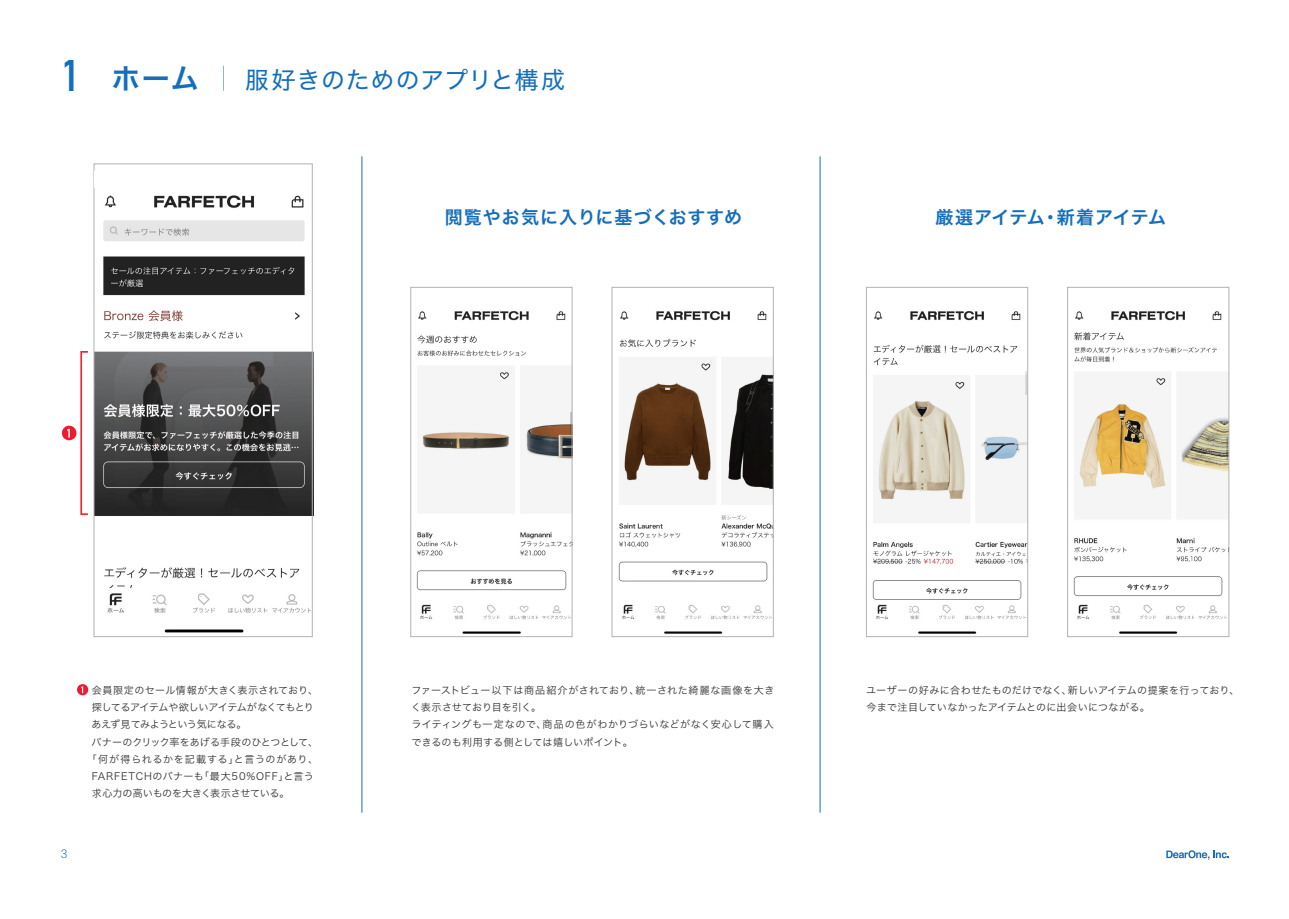
<style>
.page{position:relative;width:1289px;height:919px;background:#fff}
.page>*{position:absolute;margin:0;border:0;box-sizing:border-box;transform-origin:0 0}
.t1{font:700 43.2px "DIN Alternate";color:#136ebc}
.t2{font:24px "Hiragino Sans W4";letter-spacing:.03em;color:#136ebc}
.t3{font:18px "Hiragino Sans W6";letter-spacing:.04em;color:#136ebc}
.t4{font:18px "Hiragino Sans W6";letter-spacing:.005em;color:#136ebc}
.t5{font:300 12px "Roboto";color:#136ebc}
.t6{font:10.05px/17.2px "Hiragino Sans W3";letter-spacing:.015em;color:#333}
.t7{font:10.05px "Hiragino Sans W3";letter-spacing:-.04em;color:#333}
.t8{font:10.05px "Hiragino Sans W3";letter-spacing:.08em;color:#333}
.t9{font:10.05px "Hiragino Sans W3";letter-spacing:-.01em;color:#333}
.t10{font:10.05px "Hiragino Sans W3";letter-spacing:.035em;color:#333}
.t11{font:10.05px "Hiragino Sans W3";letter-spacing:.065em;color:#333}
.t12{font:10.05px "Hiragino Sans W3";letter-spacing:-.015em;color:#333}
.s1{font-family:"Hiragino Sans W6";font-size:28.05px}
.s2{font-family:"Hiragino Sans W0";font-size:28.05px}
</style>
<div class="page">
<svg style="left:1166px;top:850px;width:62px;height:9px"></svg>
<div style="left:80px;top:351px;width:9px;height:164px;border:2px solid #ee2930"></div>
<svg style="left:77px;top:684px;width:11px;height:11px"></svg>
<img style="left:1073px;top:311px;width:154px;height:323px">
<div style="left:1067px;top:287px;width:162px;height:350px;border:1px solid #b2b2b2"></div>
<img style="left:618px;top:311px;width:153px;height:323px">
<div style="left:611px;top:287px;width:162px;height:350px;border:1px solid #b2b2b2"></div>
<img style="left:416px;top:311px;width:154px;height:323px">
<div style="left:410px;top:287px;width:162px;height:350px;border:1px solid #b2b2b2"></div>
<img style="left:96px;top:164px;width:217px;height:472px">
<div style="left:94px;top:163px;width:218px;height:474px;border:1px solid #b2b2b2"></div>
<div style="left:95px;top:171px;width:213px;height:16px;background:#fff"></div>
<img style="left:872px;top:311px;width:154px;height:323px">
<div style="left:866px;top:287px;width:162px;height:350px;border:1px solid #b2b2b2"></div>
<div style="left:62px;top:425px;width:14px;height:15px;background:#ee1a30;border-radius:50%"></div>
<svg style="left:67px;top:429px;width:3px;height:8px"></svg>
<hr style="left:361px;top:156px;width:1px;height:656px;background:#136ebc">
<hr style="left:819px;top:156px;width:1px;height:656px;background:#136ebc">
<h1 class="t1" style="left:61px;top:43px;width:22px">1</h1>
<h2 class="t2" style="left:111px;top:59px;width:455px"><span class="s1">ホーム</span><span class="s2">｜</span>服好きのためのアプリと構成</h2>
<h3 class="t3" style="left:444px;top:201px;width:299px">閲覧やお気に入りに基づくおすすめ</h3>
<h3 class="t4" style="left:935px;top:201px;width:232px">厳選アイテム・新着アイテム</h3>
<p class="t5" style="left:61px;top:844px;width:8px">3</p>
<p class="t10" style="left:92px;top:681px;width:228px">会員限定のセール情報が大きく表示されており、</p>
<p class="t7" style="left:92px;top:698px;width:224px">探してるアイテムや欲しいアイテムがなくてもとり</p>
<p class="t7" style="left:91px;top:715px;width:157px">あえず見てみようという気になる。</p>
<p class="t9" style="left:92px;top:732px;width:228px">バナーのクリック率をあげる手段のひとつとして、</p>
<p class="t11" style="left:87px;top:750px;width:233px">「何が得られるかを記載する」と言うのがあり、</p>
<p class="t8" style="left:92px;top:767px;width:223px">FARFETCHのバナーも「最大50%OFF」と言う</p>
<p class="t12" style="left:92px;top:784px;width:199px">求心力の高いものを大きく表示させている。</p>
<p class="t6" style="left:411px;top:680px;width:365px">ファーストビュー以下は商品紹介がされており、統一された綺麗な画像を大きく表示させており目を引く。<br>ライティングも一定なので、商品の色がわかりづらいなどがなく安心して購入できるのも利用する側としては嬉しいポイント。</p>
<p class="t6" style="left:866px;top:680px;width:375px">ユーザーの好みに合わせたものだけでなく、新しいアイテムの提案を行っており、今まで注目していなかったアイテムとのに出会いにつながる。</p>
</div>
